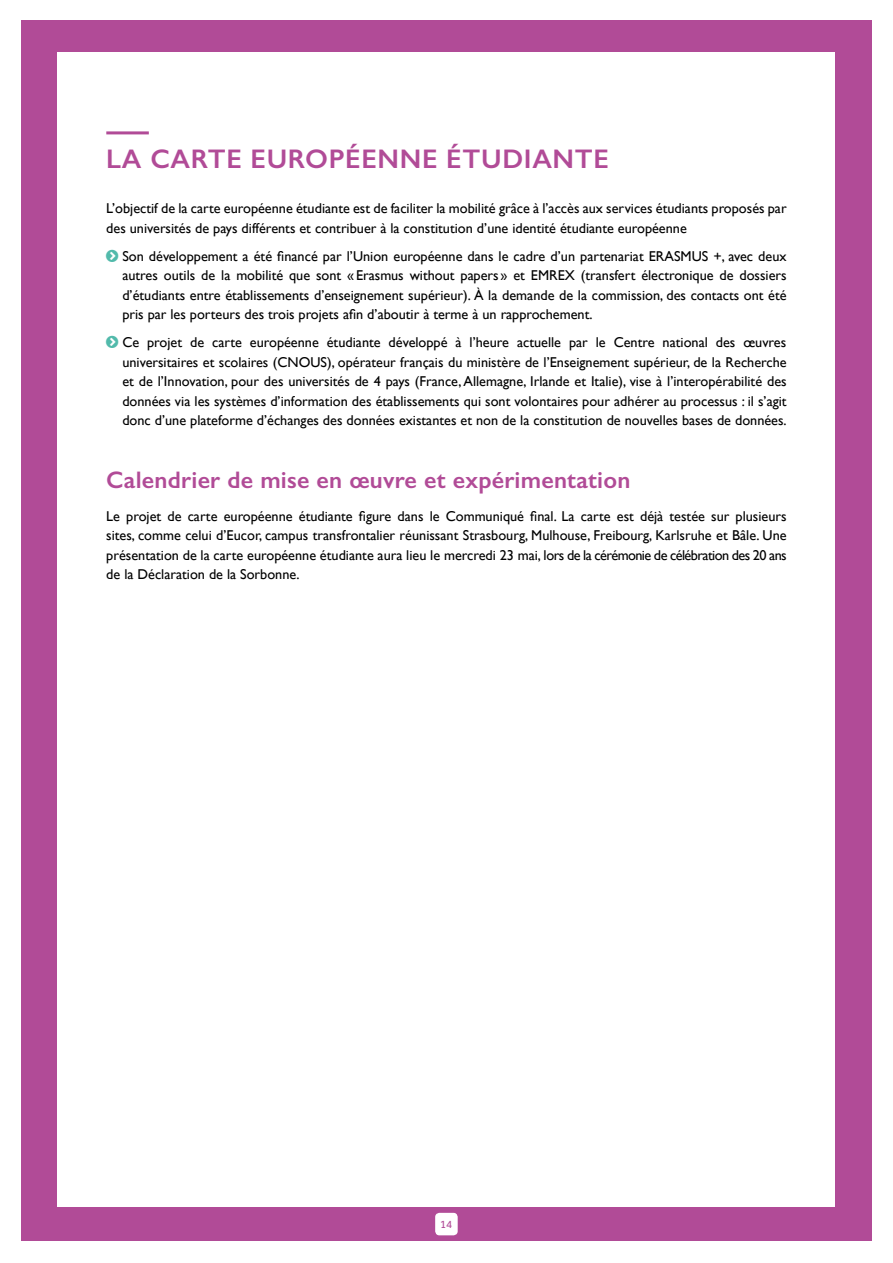
<style>
.page{position:relative;width:893px;height:1263px;background:#fff}
.page>*{position:absolute;margin:0;border:0;box-sizing:border-box;transform-origin:0 0}
.t1{font:600 27px "Gill Sans";letter-spacing:.025em;color:#b14b97}
.t2{font:600 24px "Gill Sans";letter-spacing:.01em;color:#b14b97}
.t3{font:14.25px/19.5px "Gill Sans";color:#000;text-align:justify}
.t4{font:11.25px "Effra";color:#b14b97}
</style>
<div class="page">
<div style="left:21px;top:20px;width:851px;height:1220px;background:#b14b97"></div>
<div style="left:58px;top:53px;width:777px;height:1154px;background:#fff"></div>
<hr style="left:106px;top:131px;width:43px;height:3px;background:#b14b97">
<div style="left:435px;top:1213px;width:23px;height:22px;background:#fff;border-radius:4px"></div>
<h1 class="t1" style="left:106px;top:143px;width:504px">LA CARTE EUROPÉENNE ÉTUDIANTE</h1>
<p class="t3" style="left:106px;top:199px;width:682px">L’objectif de la carte européenne étudiante est de faciliter la mobilité grâce à l’accès aux services étudiants proposés par des universités de pays différents et contribuer à la constitution d’une identité étudiante européenne</p>
<p class="t3" style="left:122px;top:246px;width:666px">Son développement a été financé par l’Union européenne dans le cadre d’un partenariat ERASMUS +, avec deux autres outils de la mobilité que sont « Erasmus without papers » et EMREX (transfert électronique de dossiers d’étudiants entre établissements d’enseignement supérieur). À la demande de la commission, des contacts ont été pris par les porteurs des trois projets afin d’aboutir à terme à un rapprochement.</p>
<p class="t3" style="left:122px;top:333px;width:666px">Ce projet de carte européenne étudiante développé à l’heure actuelle par le Centre national des œuvres universitaires et scolaires (CNOUS), opérateur français du ministère de l’Enseignement supérieur, de la Recherche et de l’Innovation, pour des universités de 4 pays (France, Allemagne, Irlande et Italie), vise à l’interopérabilité des données via les systèmes d’information des établissements qui sont volontaires pour adhérer au processus : il s’agit donc d’une plateforme d’échanges des données existantes et non de la constitution de nouvelles bases de données.</p>
<h2 class="t2" style="left:106px;top:466px;width:526px">Calendrier de mise en œuvre et expérimentation</h2>
<p class="t3" style="left:106px;top:506px;width:682px">Le projet de carte européenne étudiante figure dans le Communiqué final. La carte est déjà testée sur plusieurs sites, comme celui d’Eucor, campus transfrontalier réunissant Strasbourg, Mulhouse, Freibourg, Karlsruhe et Bâle. Une présentation de la carte européenne étudiante aura lieu le mercredi 23 mai, lors de la cérémonie de célébration des 20 ans de la Déclaration de la Sorbonne.</p>
<p class="t4" style="left:440px;top:1217px;width:14px">14</p>
</div>
